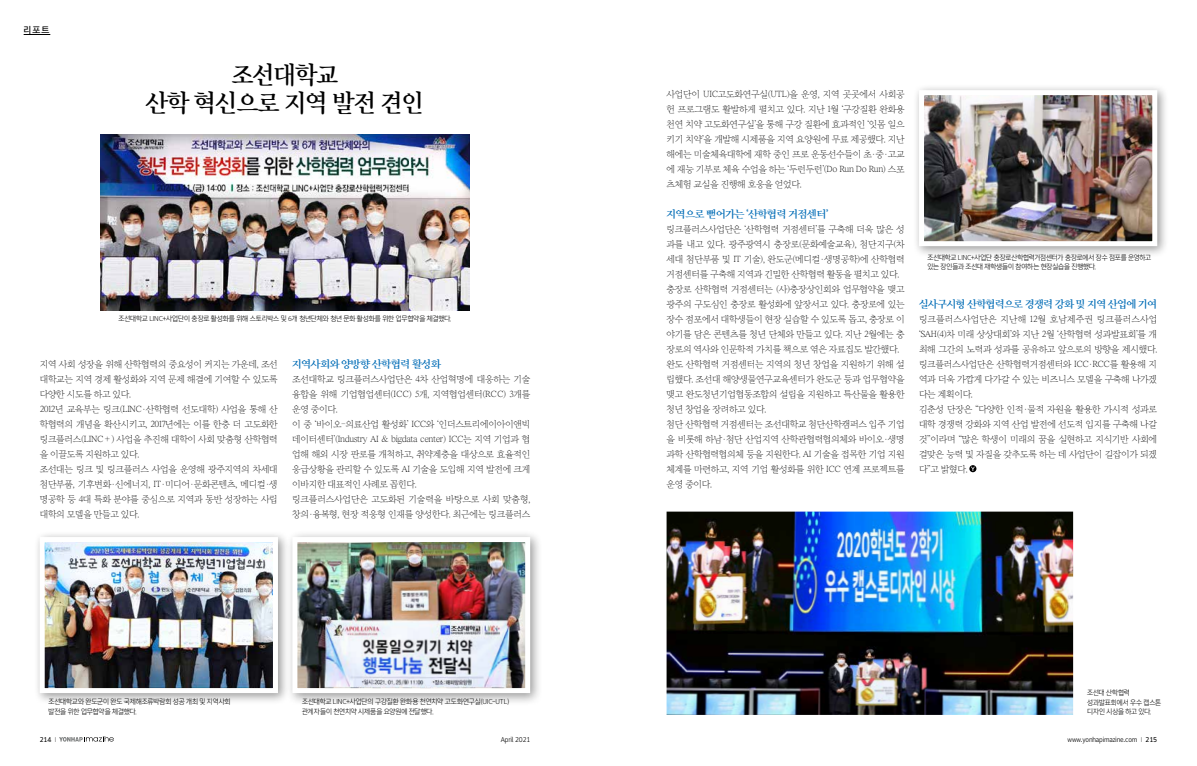
<style>
.page{position:relative;width:1197px;height:766px;background:#fff}
.page>*{position:absolute;margin:0;border:0;box-sizing:border-box;transform-origin:0 0}
.t1{font:24px/28px "Yoon Myungjo Pro 750";letter-spacing:-.03em;color:#000;text-align:center;scale:.93 1}
.t2{font:10px "Yoon Myungjo Pro 750";letter-spacing:-.04em;color:#006cb6}
.t3{font:9.2px/15px "Yoon Myungjo Pro 710";letter-spacing:-.04em;color:#000}
.t4{font:8.5px "Yoon Gothic Pro 760";color:#000}
.t5{font:7px/9.5px "Yoon Gothic Pro 730";letter-spacing:-.025em;color:#000;scale:.96 1}
.t6{font:7px/9.5px "Yoon Gothic Pro 730";letter-spacing:-.025em;color:#000;scale:.95 1}
.t7{font:500 7px "Arita Heiti";letter-spacing:-.025em;color:#000}
.t8{font:700 7px "Arita Heiti";color:#000}
.s1{font-weight:300}
.s2{font-weight:700}
</style>
<div class="page">
<svg style="left:59px;top:736px;width:55px;height:5px"></svg>
<svg style="left:24px;top:34px;width:26px;height:1px"></svg>
<svg style="left:969px;top:465px;width:7px;height:7px"></svg>
<svg style="left:970px;top:466px;width:4px;height:5px"></svg>
<img style="left:101px;top:134px;width:368px;height:176px">
<div style="left:286px;top:530px;width:257px;height:175px;background:#000;opacity:.4"></div>
<img style="left:298px;top:543px;width:226px;height:144px">
<div style="left:292px;top:537px;width:238px;height:156px;border:5px solid #fff"></div>
<div style="left:33px;top:530px;width:257px;height:175px;background:#000;opacity:.4"></div>
<img style="left:46px;top:543px;width:226px;height:144px">
<div style="left:40px;top:537px;width:238px;height:156px;border:5px solid #fff"></div>
<div style="left:912px;top:84px;width:257px;height:174px;background:#000;opacity:.4"></div>
<img style="left:924px;top:96px;width:227px;height:144px">
<div style="left:918px;top:90px;width:239px;height:156px;border:5px solid #fff"></div>
<img style="left:666px;top:511px;width:406px;height:203px">
<p class="t4" style="left:24px;top:24px;width:27px">리포트</p>
<h1 class="t1" style="left:146px;top:59px;width:300px">조선대학교<br>산학 혁신으로 지역 발전 견인</h1>
<p class="t5" style="left:119px;top:313px;width:348px">조선대학교 LINC+사업단이 충장로 활성화를 위해 스토리박스 및 6개 청년단체와 청년 문화 활성화를 위한 업무협약을 체결했다.</p>
<p class="t3" style="left:40px;top:356px;width:240px">지역 사회 성장을 위해 산학협력의 중요성이 커지는 가운데, 조선 대학교는 지역 경제 활성화와 지역 문제 해결에 기여할 수 있도록 다양한 시도를 하고 있다.<br>2012년 교육부는 링크(LINC·산학협력 선도대학) 사업을 통해 산 학협력의 개념을 확산시키고, 2017년에는 이를 한층 더 고도화한 링크플러스(LINC＋) 사업을 추진해 대학이 사회 맞춤형 산학협력 을 이끌도록 지원하고 있다.<br>조선대는 링크 및 링크플러스 사업을 운영해 광주지역의 차세대 첨단부품, 기후변화·신에너지, IT·미디어·문화콘텐츠, 메디컬·생 명공학 등 4대 특화 분야를 중심으로 지역과 동반 성장하는 사립 대학의 모델을 만들고 있다.</p>
<p class="t2" style="left:292px;top:358px;width:150px">지역사회와 양방향 산학협력 활성화</p>
<p class="t3" style="left:292px;top:371px;width:240px">조선대학교 링크플러스사업단은 4차 산업혁명에 대응하는 기술 융합을 위해 기업협업센터(ICC) 5개, 지역협업센터(RCC) 3개를 운영 중이다.<br>이 중 ‘바이오-의료산업 활성화’ ICC와 ‘인더스트리에이아이앤빅 데이터센터’(Industry AI &amp; bigdata center) ICC는 지역 기업과 협 업해 해외 시장 판로를 개척하고, 취약계층을 대상으로 효율적인 응급상황을 관리할 수 있도록 AI 기술을 도입해 지역 발전에 크게 이바지한 대표적인 사례로 꼽힌다.<br>링크플러스사업단은 고도화된 기술력을 바탕으로 사회 맞춤형, 창의·융복형, 현장 적응형 인재를 양성한다. 최근에는 링크플러스</p>
<p class="t5" style="left:49px;top:697px;width:191px">조선대학교와 완도군이 완도 국제해조류박람회 성공 개최 및 지역사회 발전을 위한 업무협약을 체결했다.</p>
<p class="t5" style="left:302px;top:697px;width:217px">조선대학교 LINC+사업단의 구강질환 완화용 천연치약 고도화연구실(UIC-UTL) 관계자들이 천연치약 시제품을 요양원에 전달했다.</p>
<p class="t3" style="left:666px;top:86px;width:240px;text-align:justify">사업단이 UIC고도화연구실(UTL)을 운영, 지역 곳곳에서 사회공 헌 프로그램도 활발하게 펼치고 있다. 지난 1월 ‘구강질환 완화용 천연 치약 고도화연구실’을 통해 구강 질환에 효과적인 ‘잇몸 일으 키기 치약’을 개발해 시제품을 지역 요양원에 무료 제공했다. 지난 해에는 미술체육대학에 재학 중인 프로 운동선수들이 초·중·고교 에 재능 기부로 체육 수업을 하는 ‘두런두런’(Do Run Do Run) 스포 츠체험 교실을 진행해 호응을 얻었다.</p>
<p class="t2" style="left:666px;top:208px;width:163px">지역으로 뻗어가는 ‘산학협력 거점센터’</p>
<p class="t3" style="left:666px;top:221px;width:240px">링크플러스사업단은 ‘산학협력 거점센터’를 구축해 더욱 많은 성 과를 내고 있다. 광주광역시 충장로(문화예술교육), 첨단지구(차 세대 첨단부품 및 IT 기술), 완도군(메디컬·생명공학)에 산학협력 거점센터를 구축해 지역과 긴밀한 산학협력 활동을 펼치고 있다. 충장로 산학협력 거점센터는 (사)충장상인회와 업무협약을 맺고 광주의 구도심인 충장로 활성화에 앞장서고 있다. 충장로에 있는 장수 점포에서 대학생들이 현장 실습할 수 있도록 돕고, 충장로 이 야기를 담은 콘텐츠를 청년 단체와 만들고 있다. 지난 2월에는 충 장로의 역사와 인문학적 가치를 책으로 엮은 자료집도 발간했다. 완도 산학협력 거점센터는 지역의 청년 창업을 지원하기 위해 설 립했다. 조선대 해양생물연구교육센터가 완도군 등과 업무협약을 맺고 완도청년기업협동조합의 설립을 지원하고 특산물을 활용한 청년 창업을 장려하고 있다.<br>첨단 산학협력 거점센터는 조선대학교 첨단산학캠퍼스 입주 기업 을 비롯해 하남·첨단 산업지역 산학관협력협의체와 바이오·생명 과학 산학협력협의체 등을 지원한다. AI 기술을 접목한 기업 지원 체계를 마련하고, 지역 기업 활성화를 위한 ICC 연계 프로젝트를 운영 중이다.</p>
<p class="t6" style="left:927px;top:252px;width:237px">조선대학교 LINC+사업단 충장로산학협력거점센터가 충장로에서 장수 점포를 운영하고 있는 장인들과 조선대 재학생들이 참여하는 현장실습을 진행했다.</p>
<p class="t2" style="left:918px;top:298px;width:239px">실사구시형 산학협력으로 경쟁력 강화 및 지역 산업에 기여</p>
<p class="t3" style="left:918px;top:311px;width:240px">링크플러스사업단은 지난해 12월 호남제주권 링크플러스사업 ‘SAH(4)차 미래 상상대회’와 지난 2월 ‘산학협력 성과발표회’를 개 최해 그간의 노력과 성과를 공유하고 앞으로의 방향을 제시했다. 링크플러스사업단은 산학협력거점센터와 ICC·RCC를 활용해 지 역과 더욱 가깝게 다가갈 수 있는 비즈니스 모델을 구축해 나가겠 다는 계획이다.<br>김춘성 단장은 “다양한 인적·물적 자원을 활용한 가시적 성과로 대학 경쟁력 강화와 지역 산업 발전에 선도적 입지를 구축해 나갈 것”이라며 “많은 학생이 미래의 꿈을 실현하고 지식기반 사회에 걸맞은 능력 및 자질을 갖추도록 하는 데 사업단이 길잡이가 되겠 다”고 밝혔다.</p>
<p class="t6" style="left:1087px;top:687px;width:79px">조선대 산학협력 성과발표회에서 우수 캡스톤 디자인 시상을 하고 있다.</p>
<p class="t8" style="left:40px;top:734px;width:18px">214 <span class="s1">I</span></p>
<p class="t7" style="left:501px;top:735px;width:31px">April 2021</p>
<p class="t7" style="left:1067px;top:735px;width:91px">www.yonhapimazine.com <span class="s1">I</span> <span class="s2">215</span></p>
</div>
